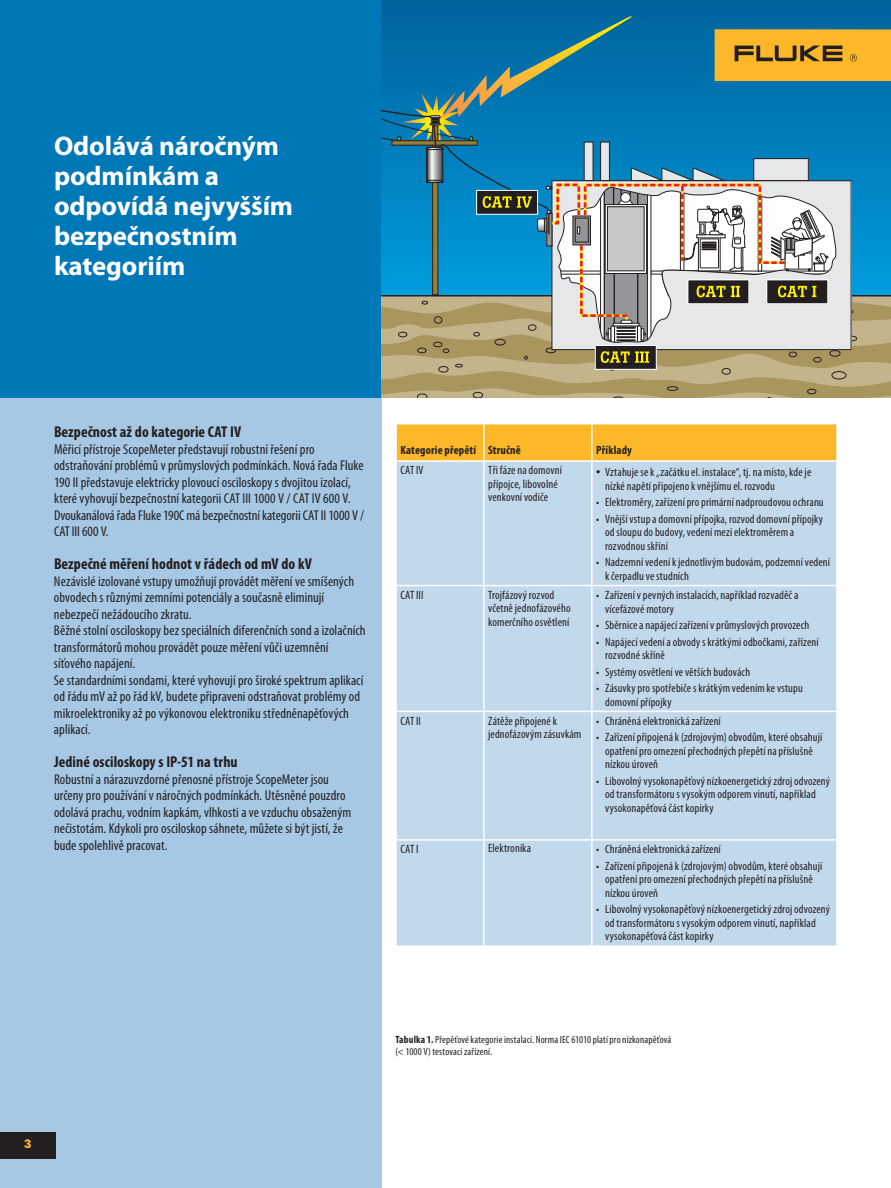
<style>
.page{position:relative;width:891px;height:1188px;background:#fff}
.page>*{position:absolute;margin:0;border:0;box-sizing:border-box;transform-origin:0 0}
.t1{font:700 27px/30px "Myriad Pro";letter-spacing:-.005em;color:#fff}
.t2{font:700 condensed 15.75px "Myriad Pro";letter-spacing:.005em;color:#231f20}
.t3{font:condensed 14.25px/16.5px "Myriad Pro";letter-spacing:.005em;color:#231f20}
.t4{font:condensed 12px/13.5px "Myriad Pro";letter-spacing:.01em;color:#231f20}
.t5{font:700 condensed 12px "Myriad Pro";letter-spacing:.015em;color:#231f20}
.t6{font:700 12px "Boton Pro";color:#fcb828}
.t7{font:condensed 10.5px/12px "Myriad Pro";letter-spacing:.015em;color:#231f20}
.s1{font-size:16.5px}
.s2{font-weight:700}
</style>
<div class="page">
<div style="left:0;top:397px;width:382px;height:791px;background:#a6c8e5"></div>
<div style="left:0;top:0;width:382px;height:398px;background:#0078b7"></div>
<div style="left:382px;top:0;width:509px;height:294px;background:#00649d"></div>
<div style="left:397px;top:424px;width:439px;height:36px;background:#fcb828"></div>
<div style="left:397px;top:462px;width:439px;height:483px;background:#c2d9ec"></div>
<hr style="left:483px;top:424px;width:2px;height:36px;background:#fff">
<hr style="left:591px;top:424px;width:2px;height:36px;background:#fff">
<hr style="left:483px;top:462px;width:2px;height:123px;background:#fff">
<hr style="left:591px;top:462px;width:2px;height:123px;background:#fff">
<hr style="left:395px;top:585px;width:89px;height:1px;background:#fff">
<hr style="left:484px;top:585px;width:108px;height:1px;background:#fff">
<hr style="left:483px;top:586px;width:2px;height:125px;background:#fff">
<hr style="left:592px;top:585px;width:246px;height:1px;background:#fff">
<hr style="left:591px;top:586px;width:2px;height:125px;background:#fff">
<hr style="left:395px;top:711px;width:89px;height:1px;background:#fff">
<hr style="left:484px;top:711px;width:108px;height:1px;background:#fff">
<hr style="left:483px;top:712px;width:2px;height:127px;background:#fff">
<hr style="left:592px;top:711px;width:246px;height:1px;background:#fff">
<hr style="left:591px;top:712px;width:2px;height:127px;background:#fff">
<hr style="left:395px;top:839px;width:89px;height:2px;background:#fff">
<hr style="left:484px;top:839px;width:108px;height:2px;background:#fff">
<hr style="left:483px;top:841px;width:2px;height:104px;background:#fff">
<hr style="left:592px;top:839px;width:246px;height:2px;background:#fff">
<hr style="left:591px;top:841px;width:2px;height:104px;background:#fff">
<svg style="left:382px;top:17px;width:509px;height:381px;background:#6898a1"></svg>
<div style="left:0;top:1132px;width:55px;height:27px;background:#231f20"></div>
<h1 class="t1" style="left:54px;top:133px;width:241px">Odolává náročným podmínkám a odpovídá nejvyšším bezpečnostním kategoriím</h1>
<h2 class="t2" style="left:54px;top:426px;width:189px">Bezpečnost až do kategorie CAT IV</h2>
<p class="t3" style="left:54px;top:442px;width:312px">Měřicí přístroje ScopeMeter představují robustní řešení pro odstraňování problémů v průmyslových podmínkách. Nová řada Fluke 190 II představuje elektricky plovoucí osciloskopy s dvojitou izolací, které vyhovují bezpečnostní kategorii CAT III 1000 V / CAT IV 600 V.<br>Dvoukanálová řada Fluke 190C má bezpečnostní kategorii CAT II 1000 V / CAT III 600 V.</p>
<h2 class="t2" style="left:54px;top:558px;width:259px">Bezpečné měření hodnot v řádech od mV do kV</h2>
<p class="t3" style="left:54px;top:574px;width:313px">Nezávislé izolované vstupy umožňují provádět měření ve smíšených obvodech s různými zemními potenciály a současně eliminují nebezpečí nežádoucího zkratu.<br>Běžné stolní osciloskopy bez speciálních diferenčních sond a izolačních transformátorů mohou provádět pouze měření vůči uzemnění síťového napájení.<br>Se standardními sondami, které vyhovují pro široké spektrum aplikací od řádu mV až po řád kV, budete připraveni odstraňovat problémy od mikroelektroniky až po výkonovou elektroniku středněnapěťových aplikací.</p>
<h2 class="t2" style="left:54px;top:756px;width:185px">Jediné osciloskopy s IP-51 na trhu</h2>
<p class="t3" style="left:54px;top:772px;width:299px">Robustní a nárazuvzdorné přenosné přístroje ScopeMeter jsou určeny pro používání v náročných podmínkách. Utěsněné pouzdro odolává prachu, vodním kapkám, vlhkosti a ve vzduchu obsaženým nečistotám. Kdykoli pro osciloskop sáhnete, můžete si být jistí, že bude spolehlivě pracovat.</p>
<p class="t5" style="left:400px;top:446px;width:122px">Kategorie přepětí Stručně</p>
<p class="t5" style="left:596px;top:446px;width:37px">Příklady</p>
<p class="t4" style="left:400px;top:465px;width:25px">CAT IV</p>
<p class="t4" style="left:488px;top:465px;width:75px">Tři fáze na domovní přípojce, libovolné venkovní vodiče</p>
<p class="t4" style="left:605px;top:467px;width:208px;text-indent:-9px"><span class="s1">•</span> Vztahuje se k „začátku el. instalace“, tj. na místo, kde je nízké napětí připojeno k vnějšímu el. rozvodu</p>
<p class="t4" style="left:596px;top:497px;width:229px">• Elektroměry, zařízení pro primární nadproudovou ochranu</p>
<p class="t4" style="left:605px;top:513px;width:219px;text-indent:-9px">• Vnější vstup a domovní přípojka, rozvod domovní přípojky od sloupu do budovy, vedení mezi elektroměrem a rozvodnou skříní</p>
<p class="t4" style="left:605px;top:557px;width:226px;text-indent:-9px">• Nadzemní vedení k jednotlivým budovám, podzemní vedení k čerpadlu ve studních</p>
<p class="t4" style="left:400px;top:589px;width:24px">CAT III</p>
<p class="t4" style="left:488px;top:589px;width:84px">Trojfázový rozvod včetně jednofázového komerčního osvětlení</p>
<p class="t4" style="left:605px;top:589px;width:195px;text-indent:-9px">• Zařízení v pevných instalacích, například rozvaděč a vícefázové motory</p>
<p class="t4" style="left:596px;top:619px;width:215px">• Sběrnice a napájecí zařízení v průmyslových provozech</p>
<p class="t4" style="left:605px;top:636px;width:215px;text-indent:-9px">• Napájecí vedení a obvody s krátkými odbočkami, zařízení rozvodné skříně</p>
<p class="t4" style="left:596px;top:666px;width:156px">• Systémy osvětlení ve větších budovách</p>
<p class="t4" style="left:605px;top:682px;width:199px;text-indent:-9px">• Zásuvky pro spotřebiče s krátkým vedením ke vstupu domovní přípojky</p>
<p class="t4" style="left:400px;top:715px;width:22px">CAT II</p>
<p class="t4" style="left:488px;top:715px;width:95px">Zátěže připojené k jednofázovým zásuvkám</p>
<p class="t4" style="left:596px;top:715px;width:126px">• Chráněná elektronická zařízení</p>
<p class="t4" style="left:605px;top:732px;width:219px;text-indent:-9px">• Zařízení připojená k (zdrojovým) obvodům, které obsahují opatření pro omezení přechodných přepětí na příslušně nízkou úroveň</p>
<p class="t4" style="left:605px;top:775px;width:226px;text-indent:-9px">• Libovolný vysokonapěťový nízkoenergetický zdroj odvozený od transformátoru s vysokým odporem vinutí, například vysokonapěťová část kopírky</p>
<p class="t4" style="left:400px;top:844px;width:20px">CAT I</p>
<p class="t4" style="left:488px;top:842px;width:44px">Elektronika</p>
<p class="t4" style="left:596px;top:844px;width:126px">• Chráněná elektronická zařízení</p>
<p class="t4" style="left:605px;top:860px;width:219px;text-indent:-9px">• Zařízení připojená k (zdrojovým) obvodům, které obsahují opatření pro omezení přechodných přepětí na příslušně nízkou úroveň</p>
<p class="t4" style="left:605px;top:904px;width:226px;text-indent:-9px">• Libovolný vysokonapěťový nízkoenergetický zdroj odvozený od transformátoru s vysokým odporem vinutí, například vysokonapěťová část kopírky</p>
<p class="t6" style="left:24px;top:1139px;width:9px">3</p>
<p class="t7" style="left:395px;top:1034px;width:278px"><span class="s2">Tabulka 1.</span> Přepěťové kategorie instalací. Norma IEC 61010 platí pro nízkonapěťová (&lt; 1000 V) testovací zařízení.</p>
</div>
